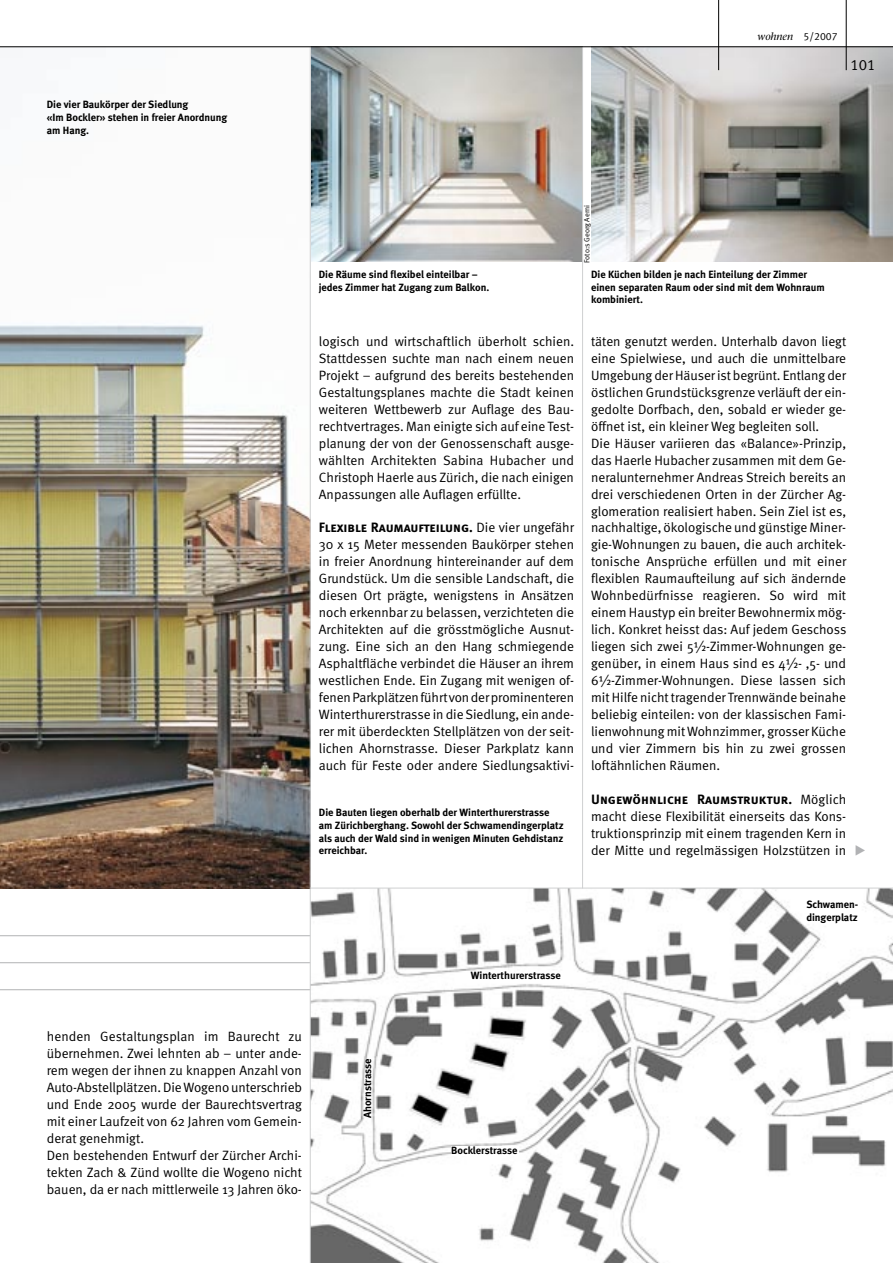
<style>
.page{position:relative;width:893px;height:1263px;background:#fff}
.page>*{position:absolute;margin:0;border:0;box-sizing:border-box;transform-origin:0 0}
.t1{font:15px "Meta Normal LF";color:#000}
.Grundschrift{font:13.5px/17px "Meta Normal";color:#000;text-align:justify}
.t2{font:13.5px "European Pi Three";color:#b1b2b4}
.Bildlegende{font:700 10.5px/12.8px "Meta";color:#000}
.t3{font:italic 10.5px "Stone Serif";color:#000}
.Fotonachweis{font:7.5px "Meta Normal";color:#000}
.s1{font-family:"Meta Normal LF";font-style:normal}
.s2{font-family:"Meta Bold Caps"}
</style>
<div class="page">
<img style="left:591px;top:47px;width:302px;height:214px">
<img style="left:311px;top:47px;width:271px;height:214px">
<img style="left:311px;top:889px;width:582px;height:374px">
<img style="left:0;top:47px;width:310px;height:841px">
<hr style="left:582px;top:47px;width:1px;height:841px;background:#cfd0d1">
<hr style="left:718px;top:0;width:1px;height:70px;background:#000">
<hr style="left:846px;top:0;width:1px;height:70px;background:#000">
<hr style="left:0;top:935px;width:310px;height:1px;background:#b1b2b4">
<hr style="left:0;top:962px;width:310px;height:1px;background:#b1b2b4">
<hr style="left:0;top:989px;width:310px;height:1px;background:#b1b2b4">
<hr style="left:310px;top:47px;width:1px;height:1216px;background:#cfd0d1">
<hr style="left:0;top:46px;width:893px;height:1px;background:#000">
<hr style="left:310px;top:888px;width:583px;height:1px;background:#cfd0d1">
<div style="left:451px;top:1146px;width:68px;height:10px;background:#fff"></div>
<p class="Bildlegende" style="left:47px;top:98px;width:143px">Die vier Baukörper der Siedlung</p>
<p class="Bildlegende" style="left:47px;top:111px;width:182px">«Im Bockler» stehen in freier Anordnung</p>
<p class="Bildlegende" style="left:47px;top:123px;width:44px">am Hang.</p>
<p class="t3" style="left:758px;top:31px;width:82px">wohnen <span class="s1">5/2007</span></p>
<p class="t1" style="left:850px;top:56px;width:27px">101</p>
<p class="Bildlegende" style="left:319px;top:268px;width:160px">Die Räume sind flexibel einteilbar –</p>
<p class="Bildlegende" style="left:319px;top:280px;width:172px">jedes Zimmer hat Zugang zum Balkon.</p>
<p class="Fotonachweis" style="left:583px;top:263px;width:59px;rotate:-90deg">Foto:s Georg Aerni</p>
<p class="Bildlegende" style="left:591px;top:268px;width:217px">Die Küchen bilden je nach Einteilung der Zimmer</p>
<p class="Bildlegende" style="left:591px;top:280px;width:235px">einen separaten Raum oder sind mit dem Wohnraum kombiniert.</p>
<p class="Grundschrift" style="left:319px;top:333px;width:257px">logisch und wirtschaftlich überholt schien.<br>Stattdessen suchte man nach einem neuen Projekt – aufgrund des bereits bestehenden Gestaltungsplanes machte die Stadt keinen weiteren Wettbewerb zur Auflage des Bau&shy;rechtvertrages. Man einigte sich auf eine Test&shy;planung der von der Genossenschaft ausge&shy;wählten Architekten Sabina Hubacher und Christoph Haerle aus Zürich, die nach einigen Anpassungen alle Auflagen erfüllte.</p>
<p class="Grundschrift" style="left:319px;top:519px;width:257px"><span class="s2">Flexible Raumaufteilung.</span> Die vier ungefähr 30 x 15 Meter messenden Baukörper stehen in freier Anordnung hintereinander auf dem Grundstück. Um die sensible Landschaft, die diesen Ort prägte, wenigstens in Ansätzen noch erkennbar zu belassen, verzichteten die Architekten auf die grösstmögliche Ausnut&shy;zung. Eine sich an den Hang schmiegende Asphaltfläche verbindet die Häuser an ihrem westlichen Ende. Ein Zugang mit wenigen of&shy;fenen Parkplätzen führt von der prominenteren Winterthurerstrasse in die Siedlung, ein ande&shy;rer mit überdeckten Stellplätzen von der seit&shy;lichen Ahornstrasse. Dieser Parkplatz kann auch für Feste oder andere Siedlungsaktivi-</p>
<p class="Bildlegende" style="left:319px;top:806px;width:246px">Die Bauten liegen oberhalb der Winterthurerstrasse am Zürichberghang. Sowohl der Schwamendingerplatz als auch der Wald sind in wenigen Minuten Gehdistanz erreichbar.</p>
<p class="Grundschrift" style="left:591px;top:333px;width:257px">täten genutzt werden. Unterhalb davon liegt eine Spielwiese, und auch die unmittelbare Umgebung der Häuser ist begrünt. Entlang der östlichen Grundstücksgrenze verläuft der ein&shy;gedolte Dorfbach, den, sobald er wieder ge&shy;öffnet ist, ein kleiner Weg begleiten soll.</p>
<p class="Grundschrift" style="left:591px;top:434px;width:257px">Die Häuser variieren das «Balance»-Prinzip, das Haerle Hubacher zusammen mit dem Ge&shy;neralunternehmer Andreas Streich bereits an drei verschiedenen Orten in der Zürcher Ag&shy;glomeration realisiert haben. Sein Ziel ist es, nachhaltige, ökologische und günstige Miner&shy;gie-Wohnungen zu bauen, die auch architek&shy;tonische Ansprüche erfüllen und mit einer flexiblen Raumaufteilung auf sich ändernde Wohnbedürfnisse reagieren. So wird mit einem Haustyp ein breiter Bewohnermix mög&shy;lich. Konkret heisst das: Auf jedem Geschoss liegen sich zwei 5½-Zimmer-Wohnungen ge&shy;genüber, in einem Haus sind es 4½- ,5- und 6½-Zimmer-Wohnungen. Diese lassen sich mit Hilfe nicht tragender Trennwände beinahe beliebig einteilen: von der klassischen Fami&shy;lienwohnung mit Wohnzimmer, grosser Küche und vier Zimmern bis hin zu zwei grossen loftähnlichen Räumen.</p>
<p class="Grundschrift" style="left:591px;top:790px;width:257px"><span class="s2">Ungewöhnliche Raumstruktur.</span> Möglich macht diese Flexibilität einerseits das Kons&shy;truktionsprinzip mit einem tragenden Kern in der Mitte und regelmässigen Holzstützen in</p>
<p class="t2" style="left:855px;top:841px;width:13px">E</p>
<p class="Bildlegende" style="left:806px;top:898px;width:53px">Schwamen-</p>
<p class="Bildlegende" style="left:806px;top:911px;width:53px">dingerplatz</p>
<p class="Bildlegende" style="left:471px;top:969px;width:91px">Winterthurerstrasse</p>
<p class="Grundschrift" style="left:47px;top:1028px;width:257px">henden Gestaltungsplan im Baurecht zu übernehmen. Zwei lehnten ab – unter ande&shy;rem wegen der ihnen zu knappen Anzahl von Auto-Abstellplätzen. Die Wogeno unterschrieb und Ende 2005 wurde der Baurechtsvertrag mit einer Laufzeit von 62 Jahren vom Gemein&shy;derat genehmigt.</p>
<p class="Grundschrift" style="left:47px;top:1146px;width:257px">Den bestehenden Entwurf der Zürcher Archi&shy;tekten Zach &amp; Zünd wollte die Wogeno nicht bauen, da er nach mittlerweile 13 Jahren öko-</p>
<p class="Bildlegende" style="left:361px;top:1118px;width:61px;rotate:-90deg">Ahornstrasse</p>
<p class="Bildlegende" style="left:451px;top:1144px;width:68px">Bocklerstrasse</p>
</div>
